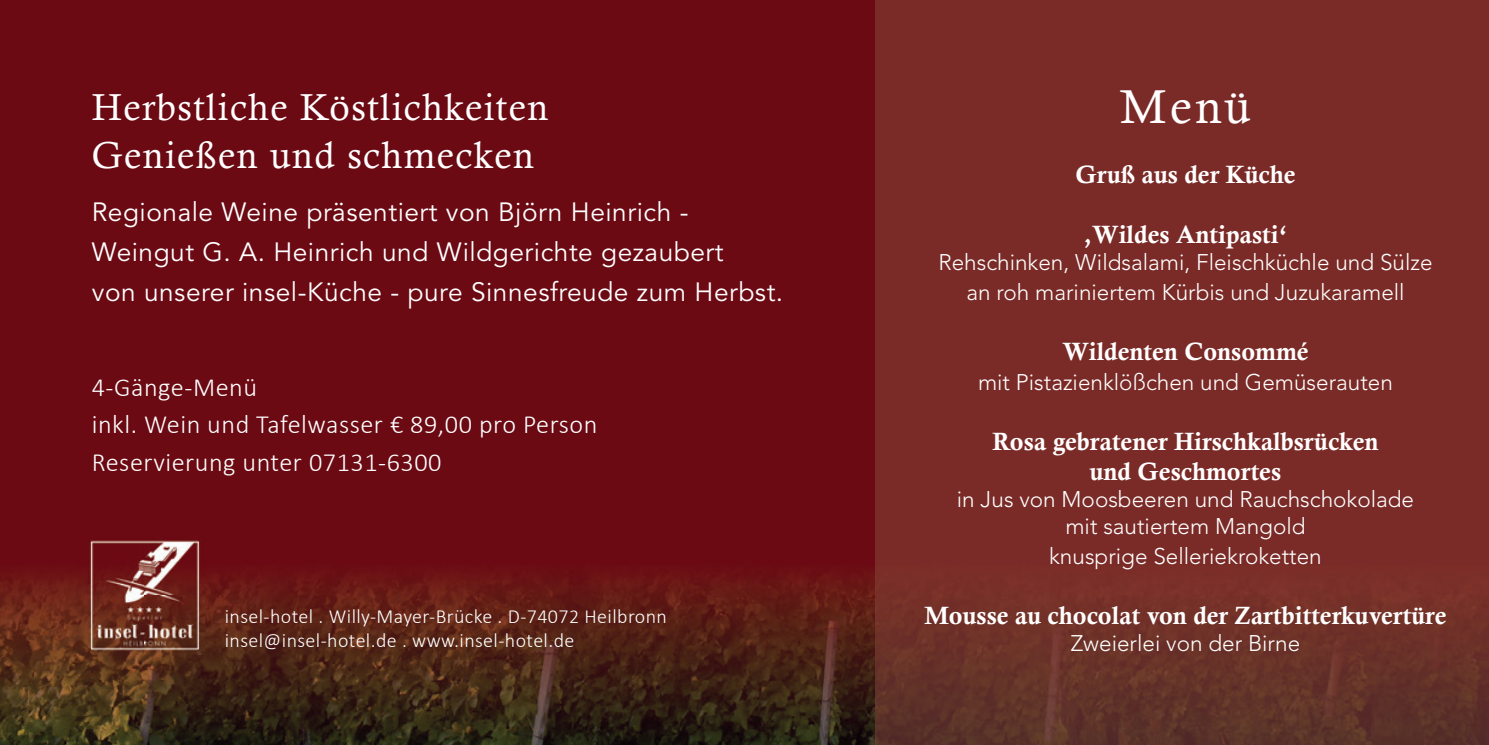
<style>
.page{position:relative;width:1489px;height:745px;background:#fff}
.page>*{position:absolute;margin:0;border:0;box-sizing:border-box;transform-origin:0 0}
.t1{font:47.5px "Calisto";color:#fff}
.t2{font:37.5px/47.5px "Calisto";letter-spacing:.04em;color:#fff}
.t3{font:26.25px/40px "Avenir";letter-spacing:.02em;color:#fff}
.t4{font:300 26.25px/37.5px "Calibri";letter-spacing:.02em;color:#fff}
.t5{font:25px/30px "Calis MT Bol";color:#fff;text-align:center}
.t6{font:300 22.5px/30px "Avenir";color:#fff;text-align:center}
.t7{font:300 20px/24px "Calibri";letter-spacing:.02em;color:#fff}
</style>
<div class="page">
<div style="left:0;top:0;width:1488px;height:744px;background:#6c0a14"></div>
<img style="left:0;top:494px;width:1488px;height:250px">
<div style="left:875px;top:0;width:613px;height:494px;background:#7b2b27"></div>
<img style="left:85px;top:536px;width:119px;height:118px">
<h2 class="t2" style="left:92px;top:83px;width:458px">Herbstliche Köstlichkeiten<br>Genießen und schmecken</h2>
<p class="t3" style="left:92px;top:192px;width:693px">Regionale Weine präsentiert von Björn Heinrich -<br>Weingut G. A. Heinrich und Wildgerichte gezaubert<br>von unserer insel-Küche - pure Sinnesfreude zum Herbst.</p>
<p class="t4" style="left:92px;top:367px;width:507px">4-Gänge-Menü<br>inkl. Wein und Tafelwasser € 89,00 pro Person<br>Reservierung unter 07131-6300</p>
<p class="t7" style="left:225px;top:602px;width:443px">insel-hotel . Willy-Mayer-Brücke . D-74072 Heilbronn insel@insel-hotel.de . www.insel-hotel.de</p>
<h1 class="t1" style="left:1120px;top:79px;width:132px">Menü</h1>
<p class="t5" style="left:1075px;top:159px;width:222px">Gruß aus der Küche</p>
<p class="t5" style="left:1083px;top:219px;width:205px">‚Wildes Antipasti‘</p>
<p class="t6" style="left:938px;top:247px;width:495px">Rehschinken, Wildsalami, Fleischküchle und Sülze an roh mariniertem Kürbis und Juzukaramell</p>
<p class="t5" style="left:1062px;top:336px;width:248px">Wildenten Consommé</p>
<p class="t6" style="left:977px;top:367px;width:416px">mit Pistazienklößchen und Gemüserauten</p>
<p class="t5" style="left:992px;top:426px;width:387px">Rosa gebratener Hirschkalbsrücken und Geschmortes</p>
<p class="t6" style="left:956px;top:485px;width:459px;line-height:27px">in Jus von Moosbeeren und Rauchschokolade mit sautiertem Mangold</p>
<p class="t6" style="left:1049px;top:541px;width:274px">knusprige Selleriekroketten</p>
<p class="t5" style="left:924px;top:600px;width:523px">Mousse au chocolat von der Zartbitterkuvertüre</p>
<p class="t6" style="left:1070px;top:628px;width:231px">Zweierlei von der Birne</p>
</div>
